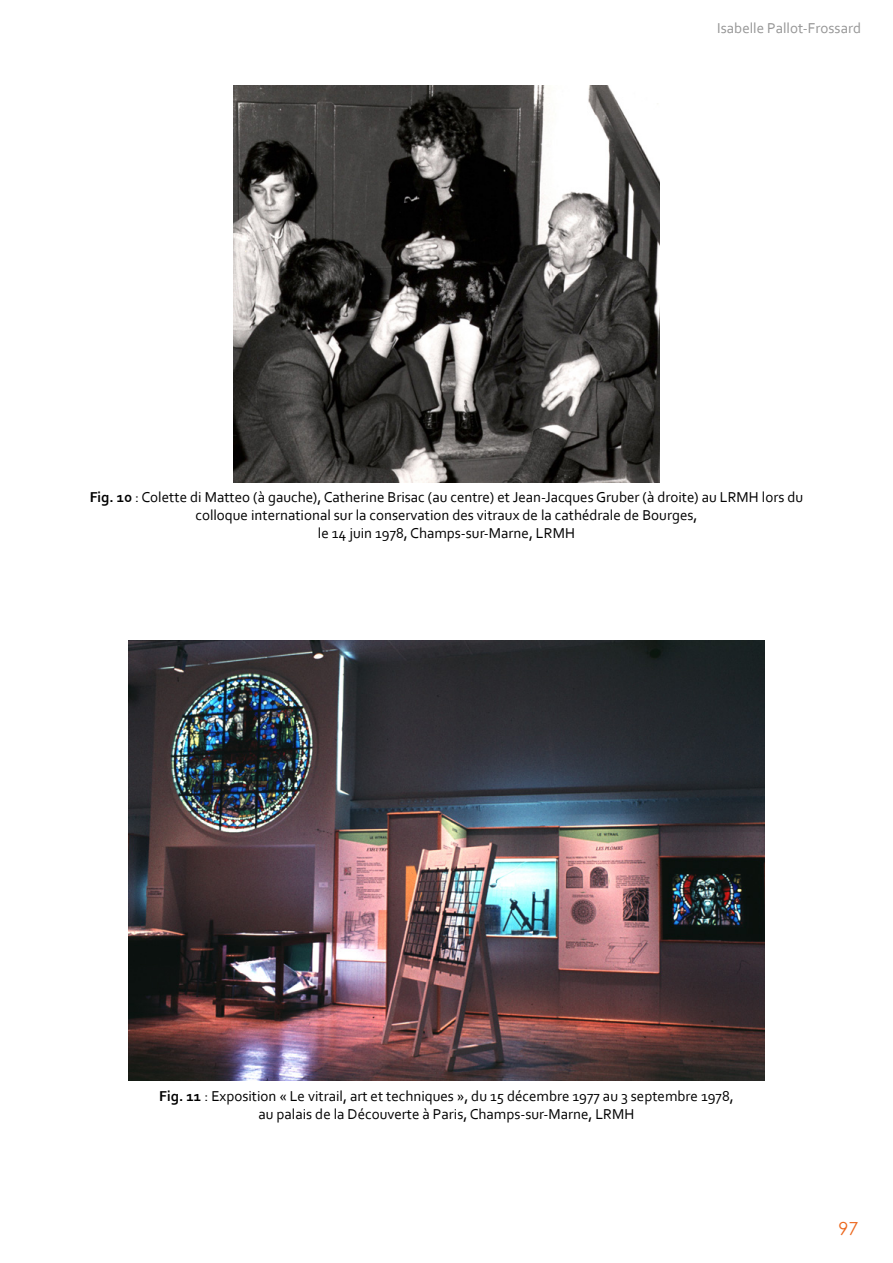
<style>
.page{position:relative;width:893px;height:1263px;background:#fff}
.page>*{position:absolute;margin:0;border:0;box-sizing:border-box;transform-origin:0 0}
.t1{font:18px "Century Gothic";color:#ec671d}
.t2{font:15px/18px "Corbel";color:#000;text-align:center}
.t3{font:15px "Corbel";color:#969696}
.s1{font-weight:700}
</style>
<div class="page">
<img style="left:233px;top:85px;width:427px;height:397px">
<img style="left:129px;top:640px;width:635px;height:441px">
<p class="t3" style="left:717px;top:19px;width:145px">Isabelle Pallot-Frossard</p>
<p class="t2" style="left:90px;top:487px;width:715px"><span class="s1">Fig. 10</span> : Colette di Matteo (à gauche), Catherine Brisac (au centre) et Jean-Jacques Gruber (à droite) au LRMH lors du colloque international sur la conservation des vitraux de la cathédrale de Bourges,<br>le 14 juin 1978, Champs-sur-Marne, LRMH</p>
<p class="t2" style="left:159px;top:1086px;width:576px"><span class="s1">Fig. 11</span> : Exposition « Le vitrail, art et techniques », du 15 décembre 1977 au 3 septembre 1978, au palais de la Découverte à Paris, Champs-sur-Marne, LRMH</p>
<p class="t1" style="left:838px;top:1215px;width:21px">97</p>
</div>
